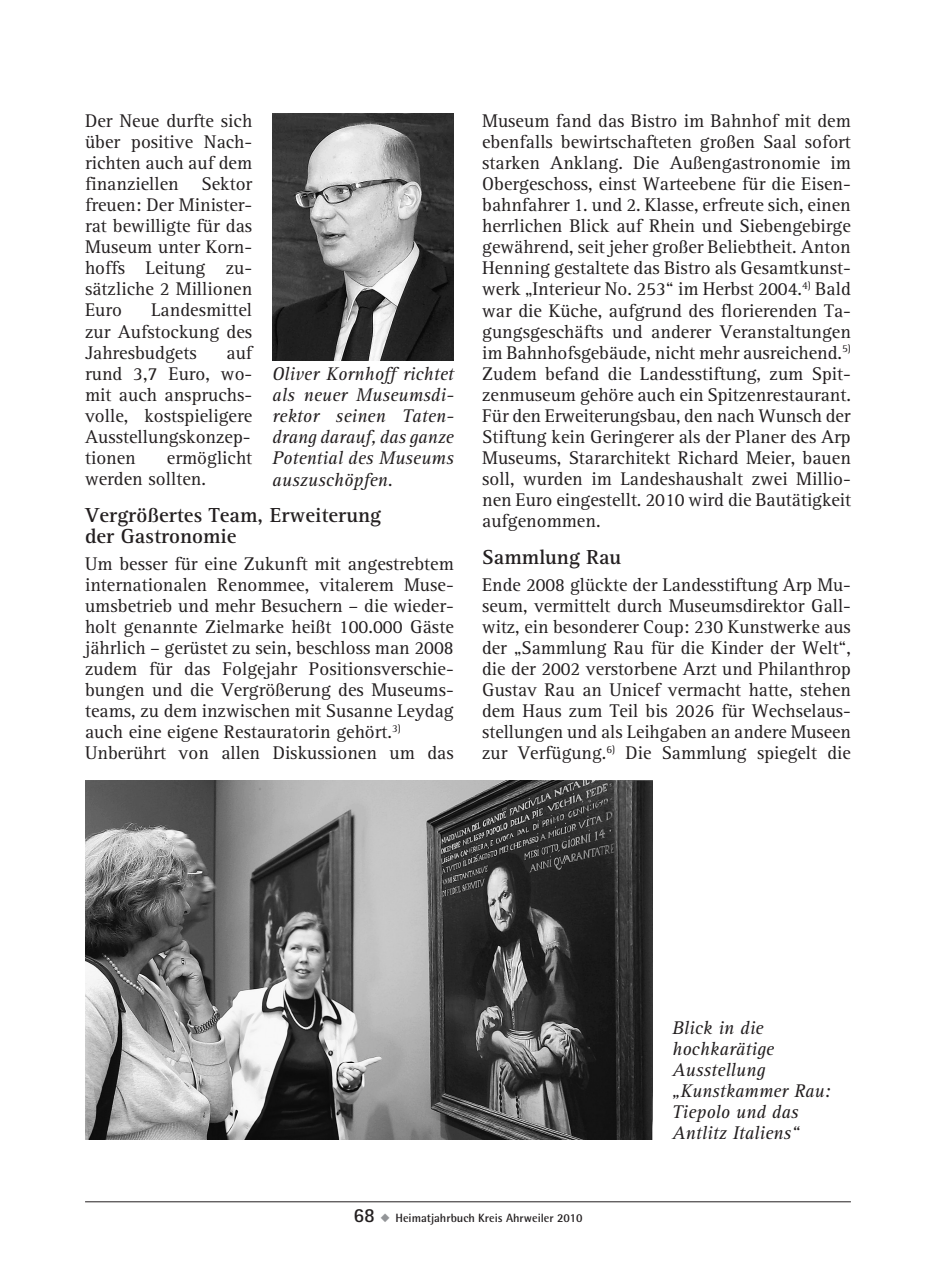
<style>
.page{position:relative;width:936px;height:1276px;background:#fff}
.page>*{position:absolute;margin:0;border:0;box-sizing:border-box;transform-origin:0 0}
.t1{font:700 21px/21px "AT Rotis Serif";color:#231f20}
.t2{font:19px/21px "AT Rotis Serif";color:#231f20;text-align:justify}
.t3{font:italic 19px/21px "AT Rotis Serif";color:#231f20;text-align:justify}
.t4{font:700 12px "Rotis Semi Sans";color:#231f20}
.s1{font-family:"Rotis Sans Serif";font-size:20px}
.s2{color:#939598}
</style>
<div class="page">
<hr style="left:85px;top:1201px;width:765px;height:1px;background:#231f20">
<img style="left:272px;top:113px;width:182px;height:247px">
<img style="left:85px;top:781px;width:567px;height:358px">
<p class="t2" style="left:85px;top:111px;width:169px">Der Neue durfte sich über positive Nach&shy;richten auch auf dem finanziellen Sektor freuen: Der Minister&shy;rat bewilligte für das Museum unter Korn&shy;hoffs Leitung zu&shy;sätzliche 2 Millionen Euro</p>
<p class="t2" style="left:85px;top:300px;width:169px;text-indent:66px">Landesmittel zur Aufstockung des Jahresbudgets</p>
<p class="t2" style="left:85px;top:342px;width:169px;text-indent:141px">auf rund 3,7 Euro, wo&shy;mit auch anspruchs&shy;volle, kostspieligere Ausstellungskonzep&shy;tionen</p>
<p class="t3" style="left:272px;top:364px;width:183px">Oliver Kornhoff richtet als neuer Museumsdi&shy;rektor seinen Taten&shy;drang darauf, das ganze Potential des Museums auszuschöpfen.</p>
<p class="t2" style="left:85px;top:448px;width:169px;text-indent:82px">ermöglicht werden sollten.</p>
<p class="t1" style="left:85px;top:504px;width:297px">Vergrößertes Team, Erweiterung der Gastronomie</p>
<p class="t2" style="left:85px;top:553px;width:370px;text-align:left">Um besser für eine Zukunft mit angestrebtem internationalen Renommee, vitalerem Muse&shy;umsbetrieb und mehr Besuchern – die wieder&shy;holt genannte Zielmarke heißt 100.000 Gäste jährlich – gerüstet zu sein, beschloss man 2008 zudem für das Folgejahr Positionsverschie&shy;bungen und die Vergrößerung des Museums&shy;teams, zu dem inzwischen mit Susanne Leydag auch eine eigene Restauratorin gehört.<sup>3)<br></sup>Unberührt von allen Diskussionen um das</p>
<p class="t2" style="left:482px;top:110px;width:370px">Museum fand das Bistro im Bahnhof mit dem ebenfalls bewirtschafteten großen Saal sofort starken Anklang. Die Außengastronomie im Obergeschoss, einst Warteebene für die Eisen&shy;bahnfahrer 1. und 2. Klasse, erfreute sich, einen herrlichen Blick auf Rhein und Siebengebirge gewährend, seit jeher großer Beliebtheit. Anton Henning gestaltete das Bistro als Gesamtkunst&shy;werk „Interieur No. 253“ im Herbst 2004.<sup>4)</sup> Bald war die Küche, aufgrund des florierenden Ta&shy;gungsgeschäfts und anderer Veranstaltungen im Bahnhofsgebäude, nicht mehr ausreichend.<sup>5)<br></sup>Zudem befand die Landesstiftung, zum Spit&shy;zenmuseum gehöre auch ein Spitzenrestaurant.<br>Für den Erweiterungsbau, den nach Wunsch der Stiftung kein Geringerer als der Planer des Arp Museums, Stararchitekt Richard Meier, bauen soll, wurden im Landeshaushalt zwei Millio&shy;nen Euro eingestellt. 2010 wird die Bautätigkeit aufgenommen.</p>
<p class="t1" style="left:482px;top:547px;width:140px">Sammlung Rau</p>
<p class="t2" style="left:482px;top:574px;width:370px">Ende 2008 glückte der Landesstiftung Arp Mu&shy;seum, vermittelt durch Museumsdirektor Gall&shy;witz, ein besonderer Coup: 230 Kunstwerke aus der „Sammlung Rau für die Kinder der Welt“, die der 2002 verstorbene Arzt und Philanthrop Gustav Rau an Unicef vermacht hatte, stehen dem Haus zum Teil bis 2026 für Wechselaus&shy;stellungen und als Leihgaben an andere Museen zur Verfügung.<sup>6)</sup> Die Sammlung spiegelt die</p>
<p class="t3" style="left:672px;top:1017px;width:159px;text-align:left">Blick in die hochkarätige<br>Ausstellung „Kunstkammer Rau:<br>Tiepolo und das<br>Antlitz Italiens“</p>
<p class="t4" style="left:353px;top:1210px;width:231px"><span class="s1">68</span> <span class="s2">◆</span> Heimatjahrbuch Kreis Ahrweiler 2010</p>
</div>
